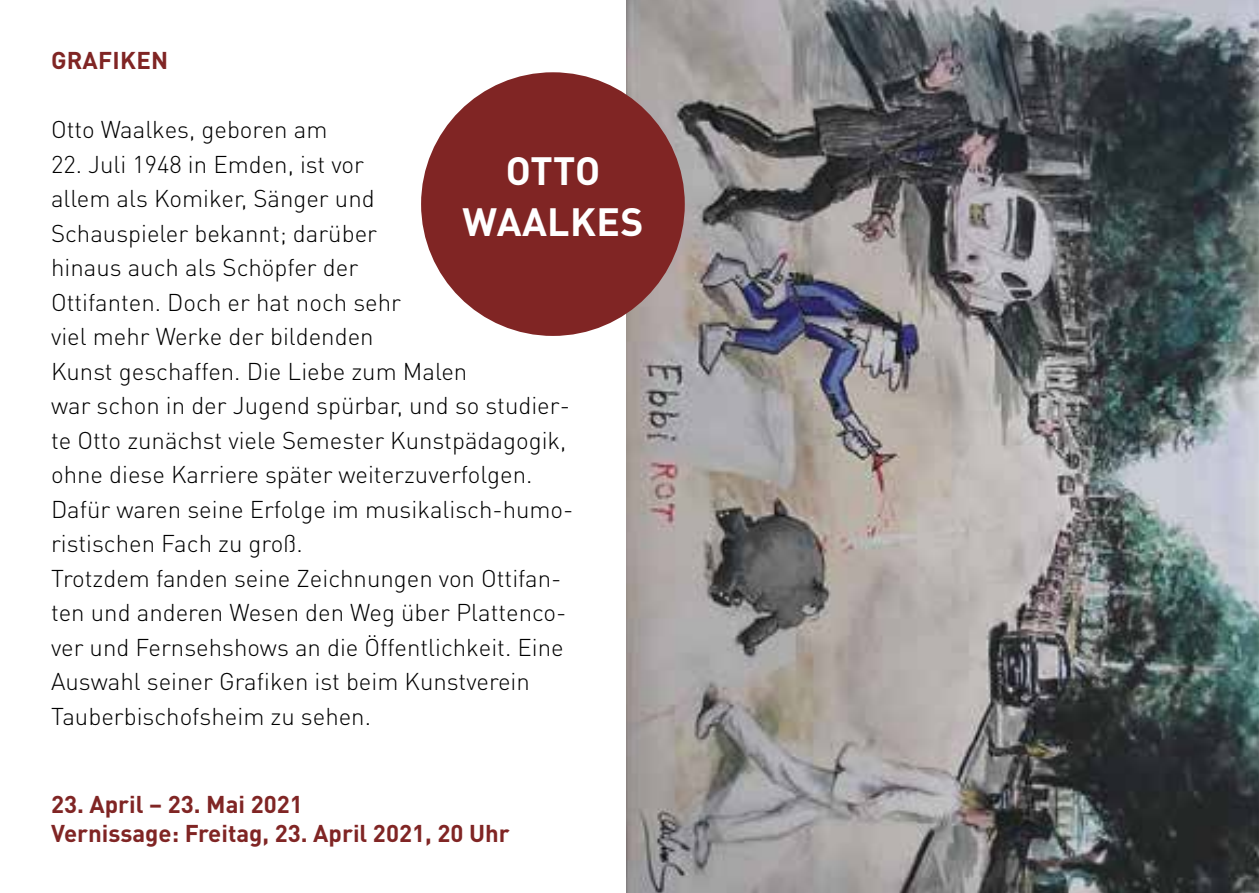
<style>
.page{position:relative;width:1259px;height:893px;background:#fff}
.page>*{position:absolute;margin:0;border:0;box-sizing:border-box;transform-origin:0 0}
.t1{font:700 39px/51.6px "DIN Pro";letter-spacing:.01em;color:#fff;text-align:center}
.t2{font:300 24px/34.5px "DIN Pro";color:#000}
.t3{font:700 24px/28.8px "DIN Pro";color:#802524}
</style>
<div class="page">
<img style="left:627px;top:0;width:632px;height:893px">
<div style="left:421px;top:72px;width:264px;height:264px;background:#802524;border-radius:50%"></div>
<p class="t3" style="left:51px;top:45px;width:119px">GRAFIKEN</p>
<p class="t2" style="left:51px;top:111px;width:278px">Otto Waalkes, geboren am</p>
<p class="t2" style="left:51px;top:146px;width:524px">22. Juli 1948 in Emden, ist vor<br>allem als Komiker, Sänger und<br>Schauspieler bekannt; darüber<br>hinaus auch als Schöpfer der<br>Ottifanten. Doch er hat noch sehr<br>viel mehr Werke der bildenden<br>Kunst geschaffen. Die Liebe zum Malen<br>war schon in der Jugend spürbar, und so studier&shy;te Otto zunächst viele Semester Kunstpädagogik, ohne diese Karriere später weiterzuverfolgen.<br>Dafür waren seine Erfolge im musikalisch-humo&shy;ristischen Fach zu groß.<br>Trotzdem fanden seine Zeichnungen von Ottifan&shy;ten und anderen Wesen den Weg über Plattenco&shy;ver und Fernsehshows an die Öffentlichkeit. Eine Auswahl seiner Grafiken ist beim Kunstverein Tauberbischofsheim zu sehen.</p>
<h1 class="t1" style="left:462px;top:143px;width:183px">OTTO<br>WAALKES</h1>
<p class="t3" style="left:51px;top:789px;width:460px">23. April – 23. Mai 2021<br>Vernissage: Freitag, 23. April 2021, 20 Uhr</p>
</div>
